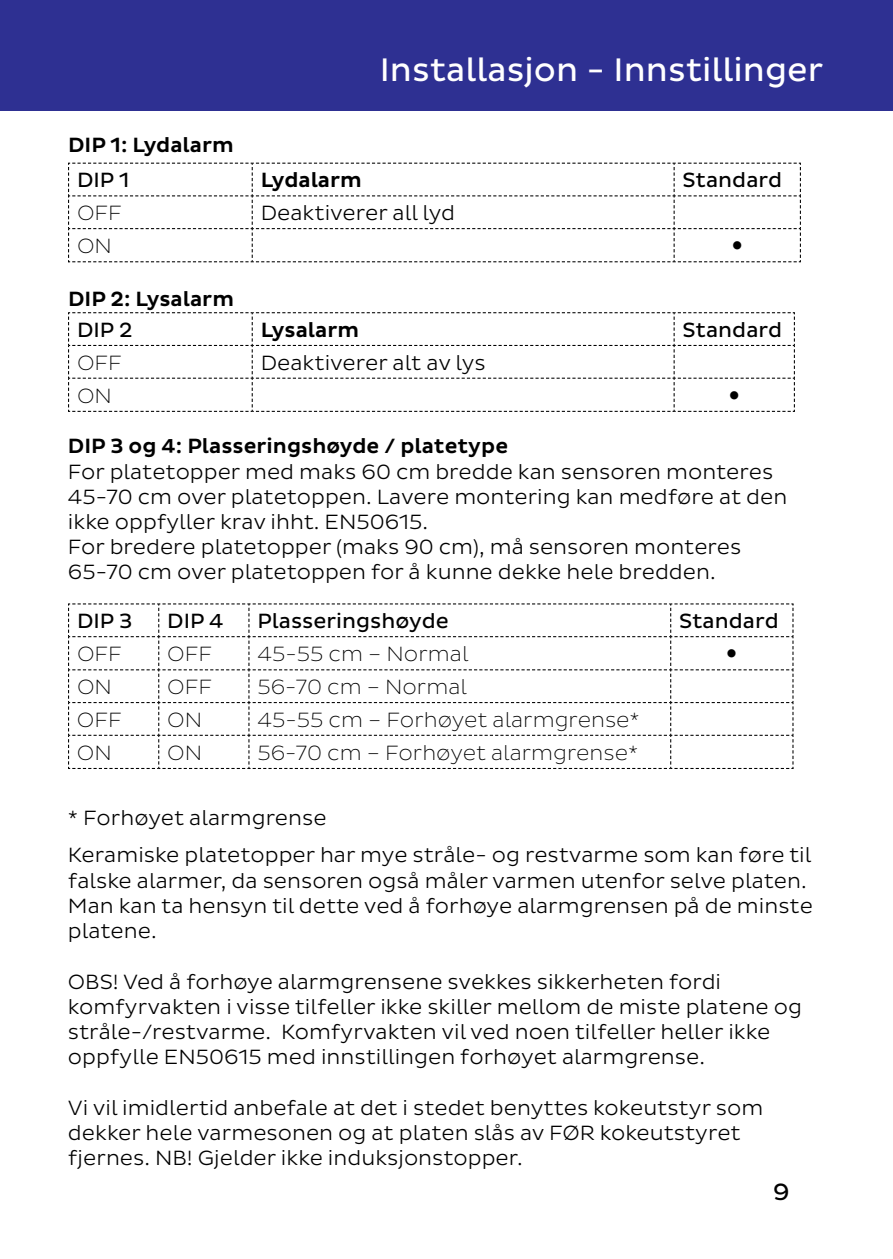
<style>
.page{position:relative;width:893px;height:1259px;background:#fff}
.page>*{position:absolute;margin:0;border:0;box-sizing:border-box;transform-origin:0 0}
.t1{font:33.3px "Pluto Sans";color:#fff}
.t2{font:24px "Pluto Sans";color:#000}
.t3{font:300 21px/25.2px "Pluto Sans";color:#000}
.t4{font:200 21px "Pluto Sans";color:#000}
.t5{font:500 21px "Pluto Sans";color:#000}
.t6{font:21px "Pluto Sans";color:#000}
</style>
<div class="page">
<div style="left:0;top:0;width:893px;height:110px;background:#2e3092"></div>
<svg style="left:68px;top:603px;width:726px;height:166px"></svg>
<svg style="left:68px;top:162px;width:733px;height:101px"></svg>
<svg style="left:68px;top:312px;width:727px;height:100px"></svg>
<p class="t5" style="left:68px;top:133px;width:167px">DIP 1: Lydalarm</p>
<h1 class="t1" style="left:380px;top:50px;width:445px">Installasjon - Innstillinger</h1>
<p class="t6" style="left:77px;top:168px;width:54px">DIP 1</p>
<p class="t5" style="left:261px;top:168px;width:103px">Lydalarm</p>
<p class="t6" style="left:683px;top:168px;width:101px">Standard</p>
<p class="t4" style="left:77px;top:201px;width:46px">OFF</p>
<p class="t3" style="left:261px;top:201px;width:196px">Deaktiverer all lyd</p>
<p class="t4" style="left:77px;top:234px;width:36px">ON</p>
<p class="t5" style="left:68px;top:287px;width:167px">DIP 2: Lysalarm</p>
<p class="t6" style="left:77px;top:318px;width:57px">DIP 2</p>
<p class="t5" style="left:261px;top:318px;width:100px">Lysalarm</p>
<p class="t6" style="left:683px;top:318px;width:101px">Standard</p>
<p class="t4" style="left:77px;top:351px;width:46px">OFF</p>
<p class="t3" style="left:261px;top:350px;width:226px">Deaktiverer alt av lys</p>
<p class="t4" style="left:77px;top:383px;width:36px">ON</p>
<p class="t5" style="left:68px;top:434px;width:442px">DIP 3 og 4: Plasseringshøyde / platetype</p>
<p class="t3" style="left:68px;top:459px;width:721px">For platetopper med maks 60 cm bredde kan sensoren monteres 45-70 cm over platetoppen. Lavere montering kan medføre at den ikke oppfyller krav ihht. EN50615.<br>For bredere platetopper (maks 90 cm), må sensoren monteres 65-70 cm over platetoppen for å kunne dekke hele bredden.</p>
<p class="t6" style="left:77px;top:609px;width:57px">DIP 3</p>
<p class="t6" style="left:167px;top:609px;width:58px">DIP 4</p>
<p class="t6" style="left:257px;top:609px;width:193px">Plasseringshøyde</p>
<p class="t6" style="left:679px;top:609px;width:101px">Standard</p>
<p class="t4" style="left:77px;top:642px;width:46px">OFF</p>
<p class="t4" style="left:167px;top:642px;width:46px">OFF</p>
<p class="t4" style="left:257px;top:642px;width:213px">45-55 cm – Normal</p>
<p class="t4" style="left:77px;top:675px;width:36px">ON</p>
<p class="t4" style="left:167px;top:675px;width:46px">OFF</p>
<p class="t4" style="left:257px;top:675px;width:211px">56-70 cm – Normal</p>
<p class="t4" style="left:77px;top:708px;width:46px">OFF</p>
<p class="t4" style="left:167px;top:708px;width:36px">ON</p>
<p class="t4" style="left:257px;top:708px;width:384px">45-55 cm – Forhøyet alarmgrense*</p>
<p class="t4" style="left:77px;top:740px;width:36px">ON</p>
<p class="t4" style="left:167px;top:740px;width:36px">ON</p>
<p class="t4" style="left:257px;top:740px;width:382px">56-70 cm – Forhøyet alarmgrense*</p>
<p class="t3" style="left:68px;top:798px;width:745px;line-height:37.8px">* Forhøyet alarmgrense<br>Keramiske platetopper har mye stråle- og restvarme som kan føre til</p>
<p class="t3" style="left:68px;top:868px;width:746px">falske alarmer, da sensoren også måler varmen utenfor selve platen.<br>Man kan ta hensyn til dette ved å forhøye alarmgrensen på de minste platene.</p>
<p class="t3" style="left:68px;top:969px;width:736px">OBS! Ved å forhøye alarmgrensene svekkes sikkerheten fordi komfyrvakten i visse tilfeller ikke skiller mellom de miste platene og stråle-/restvarme. Komfyrvakten vil ved noen tilfeller heller ikke oppfylle EN50615 med innstillingen forhøyet alarmgrense.</p>
<p class="t3" style="left:68px;top:1095px;width:697px">Vi vil imidlertid anbefale at det i stedet benyttes kokeutstyr som dekker hele varmesonen og at platen slås av FØR kokeutstyret fjernes. NB! Gjelder ikke induksjonstopper.</p>
<p class="t2" style="left:773px;top:1178px;width:18px">9</p>
</div>
